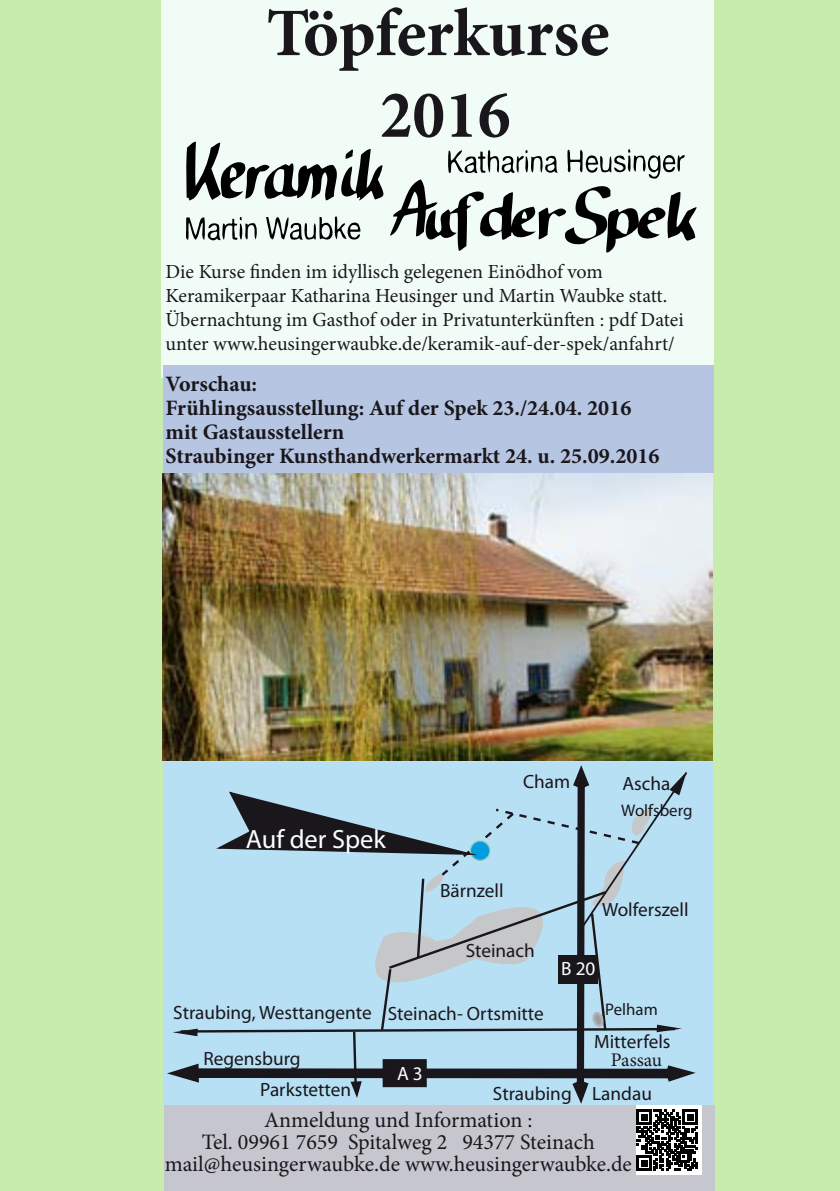
<style>
.page{position:relative;width:840px;height:1191px;background:#fff}
.page>*{position:absolute;margin:0;border:0;box-sizing:border-box;transform-origin:0 0}
.t1{font:700 68px/81.6px "Minion Pro";color:#1a171c;text-align:center}
.t2{font:26.4px "Myriad Pro";color:#fff}
.t3{font:700 22px/24px "Minion Pro";color:#1a171c}
.t4{font:22px/22px "Minion Pro";color:#1a171c;text-align:center}
.t5{font:20px/24px "Minion Pro";color:#1a171c}
.t6{font:19.2px/31px "Myriad Pro";color:#1a171c}
.t7{font:19.2px "Minion Pro";letter-spacing:-.005em;color:#1a171c}
.t8{font:19.2px "Myriad Pro";color:#fff}
.t9{font:16.8px "Myriad Pro";color:#1a171c}
</style>
<div class="page">
<div style="left:0;top:0;width:839px;height:1191px;background:#c8ecae"></div>
<div style="left:164px;top:1106px;width:550px;height:85px;background:#c6c6cf"></div>
<div style="left:162px;top:0;width:551px;height:377px;background:#f1fcf6"></div>
<div style="left:163px;top:365px;width:550px;height:107px;background:#b6c5e2"></div>
<div style="left:163px;top:762px;width:550px;height:342px;background:#b8e0f4"></div>
<div style="left:635px;top:1105px;width:66px;height:69px;background:linear-gradient(to right,#fff,#fff)"></div>
<svg style="left:170px;top:765px;width:537px;height:405px"></svg>
<svg style="left:186px;top:142px;width:510px;height:110px"></svg>
<img style="left:162px;top:473px;width:550px;height:288px">
<h1 class="t1" style="left:266px;top:-8px;width:344px">Töpferkurse<br>2016</h1>
<p class="t5" style="left:165px;top:259px;width:519px">Die Kurse finden im idyllisch gelegenen Einödhof vom Keramikerpaar Katharina Heusinger und Martin Waubke statt.<br>Übernachtung im Gasthof oder in Privatunterkünften : pdf Datei unter www.heusingerwaubke.de/keramik-auf-der-spek/anfahrt/</p>
<p class="t3" style="left:165px;top:371px;width:495px">Vorschau:<br>Frühlingsausstellung: Auf der Spek 23./24.04. 2016 mit Gastausstellern<br>Straubinger Kunsthandwerkermarkt 24. u. 25.09.2016</p>
<p class="t6" style="left:522px;top:765px;width:49px">Cham</p>
<p class="t6" style="left:622px;top:768px;width:49px">Ascha</p>
<h2 class="t2" style="left:246px;top:823px;width:141px">Auf der Spek</h2>
<p class="t6" style="left:440px;top:875px;width:65px">Bärnzell</p>
<p class="t6" style="left:465px;top:934px;width:71px">Steinach</p>
<p class="t9" style="left:621px;top:800px;width:73px">Wolfsberg</p>
<p class="t6" style="left:601px;top:893px;width:88px">Wolferszell</p>
<p class="t8" style="left:561px;top:956px;width:36px">B 20</p>
<p class="t6" style="left:173px;top:997px;width:200px">Straubing, Westtangente</p>
<p class="t6" style="left:260px;top:1043px;width:92px;text-indent:-57px">Regensburg<br>Parkstetten</p>
<p class="t6" style="left:387px;top:997px;width:157px">Steinach- Ortsmitte</p>
<p class="t8" style="left:397px;top:1061px;width:27px">A 3</p>
<p class="t9" style="left:605px;top:999px;width:54px">Pelham</p>
<p class="t6" style="left:593px;top:1025px;width:78px">Mitterfels</p>
<p class="t7" style="left:610px;top:1047px;width:53px">Passau</p>
<p class="t6" style="left:492px;top:1077px;width:160px">Straubing Landau</p>
<p class="t4" style="left:165px;top:1108px;width:468px">Anmeldung und Information :<br>Tel. 09961 7659 Spitalweg 2 94377 Steinach mail@heusingerwaubke.de www.heusingerwaubke.de</p>
</div>
